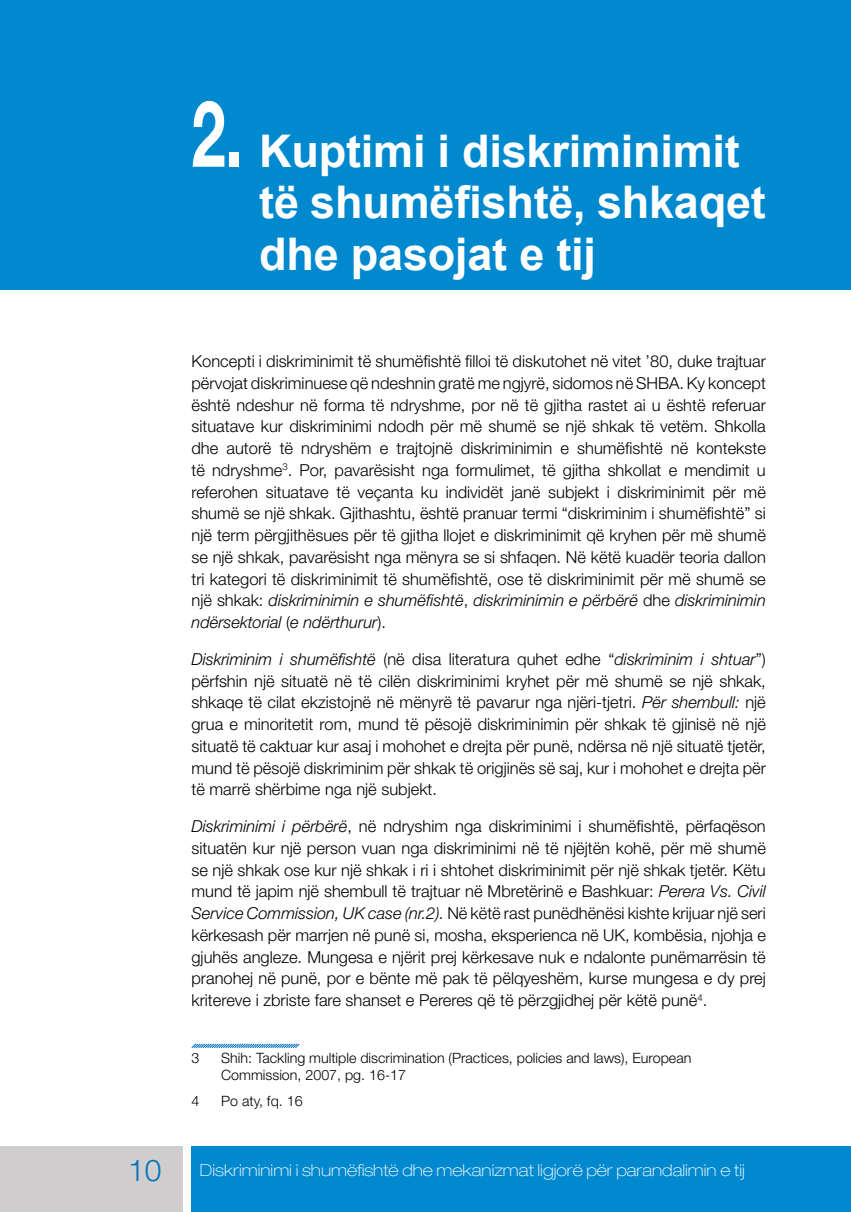
<style>
.page{position:relative;width:851px;height:1212px;background:#fff}
.page>*{position:absolute;margin:0;border:0;box-sizing:border-box;transform-origin:0 0}
.t1{font:700 45px/51.8px "Arial";letter-spacing:-.005em;color:#fff}
.t2{font:300 30px "Helvetica Neue LT Std";color:#0072bc}
.t3{font:300 16.5px/21.8px "Helvetica Neue LT Std";color:#000;text-align:justify}
.t4{font:100 expanded 16.5px "Helvetica Neue LT Std";color:#fff}
.t5{font:300 14.25px/17.1px "Helvetica Neue LT Std";color:#000}
.s1{font-family:"Helvetica Neue LT Std";font-size:92.25px}
.s2{font-style:italic}
</style>
<div class="page">
<div style="left:191px;top:1146px;width:659px;height:66px;background:#0089cf"></div>
<div style="left:0;top:1146px;width:183px;height:66px;background:#cfcdcd"></div>
<div style="left:0;top:0;width:850px;height:289px;background:#0089cf"></div>
<svg style="left:191px;top:1043px;width:109px;height:5px"></svg>
<h1 class="t1" style="left:259px;top:126px;width:508px;text-indent:-68px"><span class="s1">2.</span> Kuptimi i diskriminimit të shumëfishtë, shkaqet dhe pasojat e tij</h1>
<p class="t3" style="left:191px;top:350px;width:576px">Koncepti i diskriminimit të shumëfishtë filloi të diskutohet në vitet ’80, duke trajtuar përvojat diskriminuese që ndeshnin gratë me ngjyrë, sidomos në SHBA. Ky koncept është ndeshur në forma të ndryshme, por në të gjitha rastet ai u është referuar situatave kur diskriminimi ndodh për më shumë se një shkak të vetëm. Shkolla dhe autorë të ndryshëm e trajtojnë diskriminimin e shumëfishtë në kontekste të ndryshme<sup>3</sup>. Por, pavarësisht nga formulimet, të gjitha shkollat e mendimit u referohen situatave të veçanta ku individët janë subjekt i diskriminimit për më shumë se një shkak. Gjithashtu, është pranuar termi “diskriminim i shumëfishtë” si një term përgjithësues për të gjitha llojet e diskriminimit që kryhen për më shumë se një shkak, pavarësisht nga mënyra se si shfaqen. Në këtë kuadër teoria dallon tri kategori të diskriminimit të shumëfishtë, ose të diskriminimit për më shumë se një shkak: <span class="s2">diskriminimin e shumëfishtë</span>, <span class="s2">diskriminimin e përbërë</span> dhe <span class="s2">diskriminimin ndërsektorial</span> (<span class="s2">e ndërthurur</span>).</p>
<p class="t3" style="left:191px;top:648px;width:576px"><span class="s2">Diskriminim i shumëfishtë</span> (në disa literatura quhet edhe “<span class="s2">diskriminim i shtuar</span>”) përfshin një situatë në të cilën diskriminimi kryhet për më shumë se një shkak, shkaqe të cilat ekzistojnë në mënyrë të pavarur nga njëri-tjetri. <span class="s2">Për shembull:</span> një grua e minoritetit rom, mund të pësojë diskriminimin për shkak të gjinisë në një situatë të caktuar kur asaj i mohohet e drejta për punë, ndërsa në një situatë tjetër, mund të pësojë diskriminim për shkak të origjinës së saj, kur i mohohet e drejta për të marrë shërbime nga një subjekt.</p>
<p class="t3" style="left:191px;top:815px;width:576px"><span class="s2">Diskriminimi i përbërë</span>, në ndryshim nga diskriminimi i shumëfishtë, përfaqëson situatën kur një person vuan nga diskriminimi në të njëjtën kohë, për më shumë se një shkak ose kur një shkak i ri i shtohet diskriminimit për një shkak tjetër. Këtu mund të japim një shembull të trajtuar në Mbretërinë e Bashkuar: <span class="s2">Perera Vs. Civil Service Commission, UK case (nr.2).</span> Në këtë rast punëdhënësi kishte krijuar një seri kërkesash për marrjen në punë si, mosha, eksperienca në UK, kombësia, njohja e gjuhës angleze. Mungesa e njërit prej kërkesave nuk e ndalonte punëmarrësin të pranohej në punë, por e bënte më pak të pëlqyeshëm, kurse mungesa e dy prej kritereve i zbriste fare shanset e Pereres që të përzgjidhej për këtë punë<sup>4</sup>.</p>
<p class="t5" style="left:191px;top:1049px;width:9px">3</p>
<p class="t5" style="left:221px;top:1049px;width:471px">Shih: Tackling multiple discrimination (Practices, policies and laws), European<br>Commission, 2007, pg. 16-17</p>
<p class="t5" style="left:191px;top:1092px;width:9px">4</p>
<p class="t5" style="left:221px;top:1092px;width:83px">Po aty, fq. 16</p>
<h2 class="t2" style="left:128px;top:1152px;width:35px">10</h2>
<p class="t4" style="left:200px;top:1160px;width:546px">Diskriminimi i shumëfishtë dhe mekanizmat ligjorë për parandalimin e tij</p>
</div>
